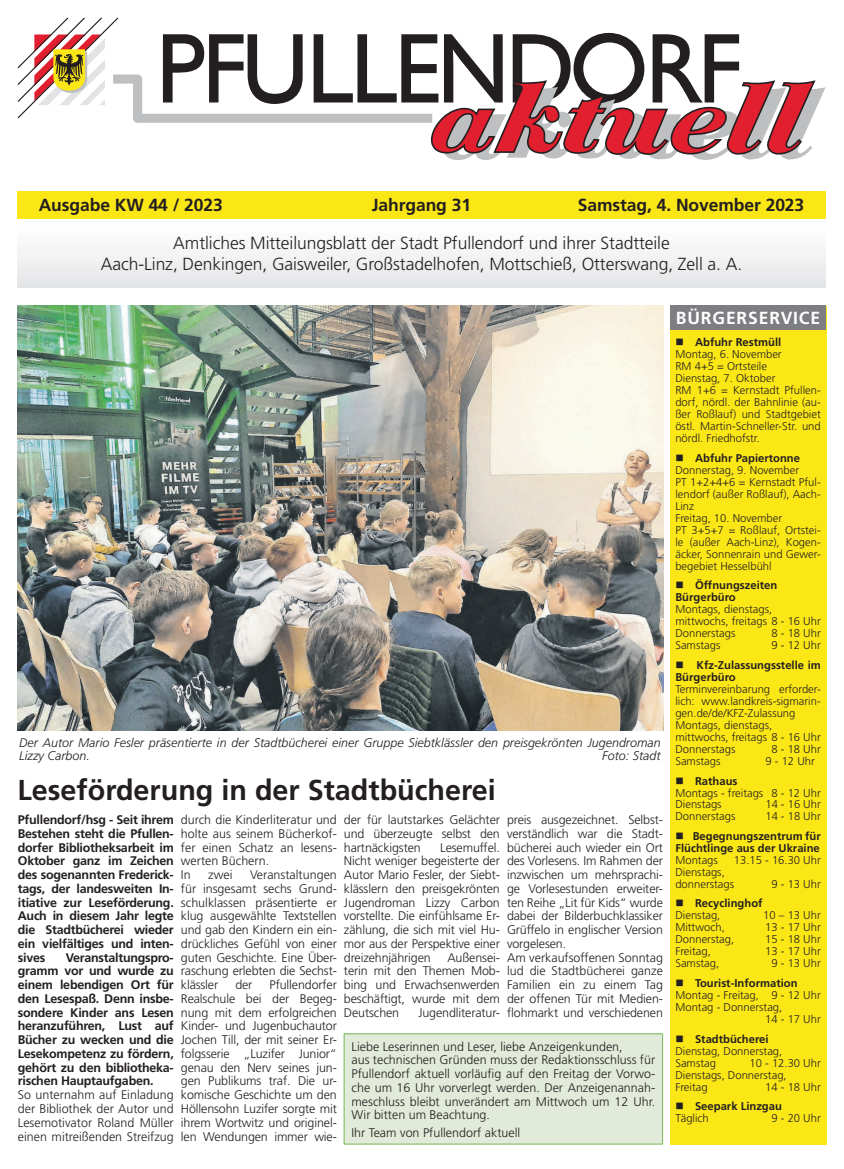
<style>
.page{position:relative;width:844px;height:1169px;background:#fff}
.page>*{position:absolute;margin:0;border:0;box-sizing:border-box;transform-origin:0 0}
.t1{font:700 28.75px "Frutiger LT Std";color:#231f20}
.t2{font:300 17.5px/21.2px "Frutiger LT Std";letter-spacing:-.005em;color:#231f20;text-align:center}
.t3{font:700 17.5px "Frutiger LT Std";letter-spacing:-.005em;color:#231f20}
.t4{font:700 17.5px "Frutiger LT Std";letter-spacing:.05em;color:#fff}
.t5{font:300 12.5px/13.8px "Frutiger LT Std";letter-spacing:-.01em;color:#231f20;text-align:justify}
.t6{font:700 12.5px/13.8px "Frutiger LT Std";letter-spacing:-.02em;color:#231f20;text-align:justify}
.t7{font:italic 300 12.5px/13.8px "Frutiger LT Std";color:#231f20}
.t8{font:300 11.25px/12px "Frutiger LT Std";color:#231f20}
.t9{font:700 11.25px/12px "Frutiger LT Std";color:#231f20}
.t10{font:700 11.25px "Frutiger";color:#231f20}
.s1{font-weight:700}
.s2{font-weight:300}
</style>
<div class="page">
<svg style="left:18px;top:17px;width:807px;height:143px"></svg>
<div style="left:18px;top:218px;width:807px;height:70px;background:linear-gradient(to bottom,#fff,#e5e6e7)"></div>
<div style="left:18px;top:191px;width:807px;height:27px;background:#fce716"></div>
<div style="left:670px;top:306px;width:156px;height:838px;background:#fce716"></div>
<div style="left:670px;top:306px;width:156px;height:24px;background:#7c7e81"></div>
<img style="left:18px;top:306px;width:645px;height:424px">
<div style="left:344px;top:1034px;width:318px;height:110px;background:#e2ebda"></div>
<div style="left:344px;top:1033px;width:319px;height:111px;border:1px solid #76b955"></div>
<h2 class="t3" style="left:39px;top:195px;width:186px">Ausgabe KW 44 / 2023</h2>
<h2 class="t3" style="left:372px;top:195px;width:101px">Jahrgang 31</h2>
<h2 class="t3" style="left:578px;top:195px;width:228px">Samstag, 4. November 2023</h2>
<h2 class="t2" style="left:101px;top:233px;width:643px">Amtliches Mitteilungsblatt der Stadt Pfullendorf und ihrer Stadtteile<br>Aach-Linz, Denkingen, Gaisweiler, Großstadelhofen, Mottschieß, Otterswang, Zell a. A.</h2>
<p class="t7" style="left:19px;top:735px;width:643px">Der Autor Mario Fesler präsentierte in der Stadtbücherei einer Gruppe Siebtklässler den preisgekrönten Jugendroman<br>Lizzy Carbon.</p>
<p class="t7" style="left:602px;top:749px;width:60px">Foto: Stadt</p>
<h1 class="t1" style="left:18px;top:773px;width:480px">Leseförderung in der Stadtbücherei</h1>
<p class="t6" style="left:18px;top:813px;width:157px">Pfullendorf/hsg - Seit ihrem Bestehen steht die Pfullen&shy;dorfer Bibliotheksarbeit im Oktober ganz im Zeichen des sogenannten Frederick&shy;tags, der landesweiten In&shy;itiative zur Leseförderung.<br>Auch in diesem Jahr legte die Stadtbücherei wieder ein vielfältiges und inten&shy;sives</p>
<p class="t5" style="left:344px;top:813px;width:157px">der für lautstarkes Gelächter und überzeugte selbst den hartnäckigsten</p>
<p class="t5" style="left:181px;top:813px;width:157px;text-align:left">durch die Kinderliteratur und holte aus seinem Bücherkof&shy;fer einen Schatz an lesens&shy;werten Büchern.<br>In</p>
<p class="t5" style="left:507px;top:813px;width:157px;text-align:left">preis ausgezeichnet. Selbst&shy;verständlich war die Stadt&shy;bücherei auch wieder ein Ort des Vorlesens. Im Rahmen der inzwischen um mehrsprachi&shy;ge Vorlesestunden erweiter&shy;ten Reihe „Lit für Kids“ wurde dabei der Bilderbuchklassiker<br>Grüffelo in englischer Version vorgelesen.<br>Am verkaufsoffenen Sonntag lud die Stadtbücherei ganze<br>Familien ein zu einem Tag der offenen Tür mit Medien&shy;flohmarkt und verschiedenen</p>
<p class="t5" style="left:351px;top:1039px;width:305px;text-align:left">Liebe Leserinnen und Leser, liebe Anzeigenkunden,<br>aus technischen Gründen muss der Redaktionsschluss für Pfullendorf aktuell vorläufig auf den Freitag der Vorwo&shy;che um 16 Uhr vorverlegt werden. Der Anzeigenannah&shy;meschluss bleibt unverändert am Mittwoch um 12 Uhr.<br>Wir bitten um Beachtung.</p>
<p class="t5" style="left:351px;top:1125px;width:170px">Ihr Team von Pfullendorf aktuell</p>
<p class="t5" style="left:344px;top:841px;width:157px;text-indent:96px">Lesemuffel.<br>Nicht weniger begeisterte der Autor Mario Fesler, der Siebt&shy;klässlern den preisgekrönten Jugendroman Lizzy Carbon vorstellte. Die einfühlsame Er&shy;zählung, die sich mit viel Hu&shy;mor aus der Perspektive einer dreizehnjährigen</p>
<p class="t5" style="left:181px;top:868px;width:157px;text-indent:69px">Veranstaltungen für insgesamt sechs Grund&shy;schulklassen präsentierte er klug ausgewählte Textstellen und gab den Kindern ein ein&shy;drückliches Gefühl von einer guten Geschichte. Eine Über&shy;raschung erlebten die Sechst&shy;klässler</p>
<p class="t5" style="left:208px;top:868px;width:26px">zwei</p>
<p class="t5" style="left:344px;top:951px;width:157px;text-indent:103px">Außensei&shy;terin mit den Themen Mob&shy;bing und Erwachsenwerden beschäftigt, wurde mit dem Deutschen</p>
<p class="t6" style="left:18px;top:950px;width:157px;text-indent:48px">Veranstaltungspro&shy;gramm vor und wurde zu einem lebendigen Ort für den Lesespaß. Denn insbe&shy;sondere Kinder ans Lesen heranzuführen, Lust auf Bücher zu wecken und die Lesekompetenz zu fördern, gehört zu den bibliotheka&shy;rischen Hauptaufgaben.</p>
<p class="t5" style="left:18px;top:1088px;width:157px">So unternahm auf Einladung der Bibliothek der Autor und Lesemotivator Roland Müller einen mitreißenden Streifzug</p>
<p class="t5" style="left:181px;top:978px;width:157px;text-indent:89px">Pfullendorfer Realschule bei der Begeg&shy;nung mit dem erfolgreichen Kinder- und Jugenbuchautor Jochen Till, der mit seiner Er&shy;folgsserie „Luzifer Junior“ genau den Nerv seines jun&shy;gen Publikums traf. Die ur&shy;komische Geschichte um den Höllensohn Luzifer sorgte mit ihrem Wortwitz und originel&shy;len Wendungen immer wie-</p>
<p class="t5" style="left:235px;top:978px;width:19px">der</p>
<p class="t5" style="left:418px;top:1006px;width:83px">Jugendliteratur-</p>
<h2 class="t4" style="left:676px;top:308px;width:146px">BÜRGERSERVICE</h2>
<p class="t8" style="left:675px;top:337px;width:147px">■ <span class="s1">Abfuhr Restmüll<br></span>Montag, 6. November<br>RM 4+5 = Ortsteile<br>Dienstag, 7. Oktober<br>RM 1+6 = Kernstadt Pfullen&shy;dorf, nördl. der Bahnlinie (au&shy;ßer Roßlauf) und Stadtgebiet östl. Martin-Schneller-Str. und nördl. Friedhofstr.</p>
<p class="t8" style="left:675px;top:452px;width:147px">■ <span class="s1">Abfuhr Papiertonne<br></span>Donnerstag, 9. November<br>PT 1+2+4+6 = Kernstadt Pful&shy;lendorf (außer Roßlauf), Aach-<br>Linz<br>Freitag, 10. November<br>PT 3+5+7 = Roßlauf, Ortstei&shy;le (außer Aach-Linz), Kogen&shy;äcker, Sonnenrain und Gewer&shy;begebiet Hesselbühl</p>
<p class="t10" style="left:675px;top:579px;width:103px">■ Öffnungszeiten</p>
<p class="t9" style="left:675px;top:591px;width:62px">Bürgerbüro</p>
<p class="t8" style="left:675px;top:604px;width:147px">Montags, dienstags, mittwochs, freitags 8 - 16 Uhr<br>Donnerstags</p>
<p class="t8" style="left:771px;top:628px;width:51px">8 - 18 Uhr</p>
<p class="t8" style="left:675px;top:640px;width:47px">Samstags</p>
<p class="t8" style="left:771px;top:640px;width:51px">9 - 12 Uhr</p>
<p class="t9" style="left:675px;top:659px;width:147px">■ Kfz-Zulassungsstelle im<br>Bürgerbüro</p>
<p class="t8" style="left:675px;top:683px;width:147px">Terminvereinbarung erforder&shy;lich: www.landkreis-sigmarin&shy;gen.de/de/KFZ-Zulassung<br>Montags, dienstags, mittwochs, freitags 8 - 16 Uhr<br>Donnerstags</p>
<p class="t8" style="left:771px;top:743px;width:51px">8 - 18 Uhr</p>
<p class="t8" style="left:675px;top:755px;width:47px">Samstags</p>
<p class="t8" style="left:765px;top:755px;width:51px">9 - 12 Uhr</p>
<p class="t8" style="left:675px;top:775px;width:147px">■ <span class="s1">Rathaus<br></span>Montags - freitags 8 - 12 Uhr<br>Dienstags</p>
<p class="t8" style="left:765px;top:799px;width:57px">14 - 16 Uhr</p>
<p class="t8" style="left:675px;top:811px;width:62px">Donnerstags</p>
<p class="t8" style="left:765px;top:811px;width:57px">14 - 18 Uhr</p>
<p class="t9" style="left:675px;top:830px;width:147px">■ Begegnungszentrum für<br>Flüchtlinge aus der Ukraine</p>
<p class="t8" style="left:675px;top:854px;width:44px">Montags</p>
<p class="t8" style="left:734px;top:854px;width:88px">13.15 - 16.30 Uhr</p>
<p class="t8" style="left:675px;top:866px;width:60px">Dienstags, donnerstags</p>
<p class="t8" style="left:771px;top:878px;width:51px">9 - 13 Uhr</p>
<p class="t9" style="left:675px;top:897px;width:89px">■ Recyclinghof<br><span class="s2">Dienstag,</span></p>
<p class="t8" style="left:763px;top:910px;width:59px">10 – 13 Uhr</p>
<p class="t8" style="left:675px;top:922px;width:51px">Mittwoch,</p>
<p class="t8" style="left:765px;top:922px;width:57px">13 - 17 Uhr</p>
<p class="t8" style="left:675px;top:934px;width:60px">Donnerstag,</p>
<p class="t8" style="left:765px;top:934px;width:57px">15 - 18 Uhr</p>
<p class="t8" style="left:675px;top:946px;width:37px">Freitag,</p>
<p class="t8" style="left:765px;top:946px;width:57px">13 - 17 Uhr</p>
<p class="t8" style="left:675px;top:958px;width:45px">Samstag,</p>
<p class="t8" style="left:771px;top:958px;width:51px">9 - 13 Uhr</p>
<p class="t9" style="left:675px;top:977px;width:124px">■ Tourist-Information</p>
<p class="t8" style="left:675px;top:989px;width:147px">Montag - Freitag, 9 - 12 Uhr</p>
<p class="t8" style="left:675px;top:1001px;width:108px">Montag - Donnerstag,</p>
<p class="t8" style="left:765px;top:1013px;width:57px">14 - 17 Uhr</p>
<p class="t8" style="left:675px;top:1033px;width:108px">■ <span class="s1">Stadtbücherei<br></span>Dienstag, Donnerstag,<br>Samstag</p>
<p class="t8" style="left:675px;top:1057px;width:147px;text-indent:74px">10 - 12.30 Uhr<br>Dienstags, Donnerstag,<br>Freitag</p>
<p class="t8" style="left:765px;top:1081px;width:57px">14 - 18 Uhr</p>
<p class="t9" style="left:675px;top:1100px;width:108px">■ Seepark Linzgau<br><span class="s2">Täglich</span></p>
<p class="t8" style="left:771px;top:1112px;width:51px">9 - 20 Uhr</p>
</div>
